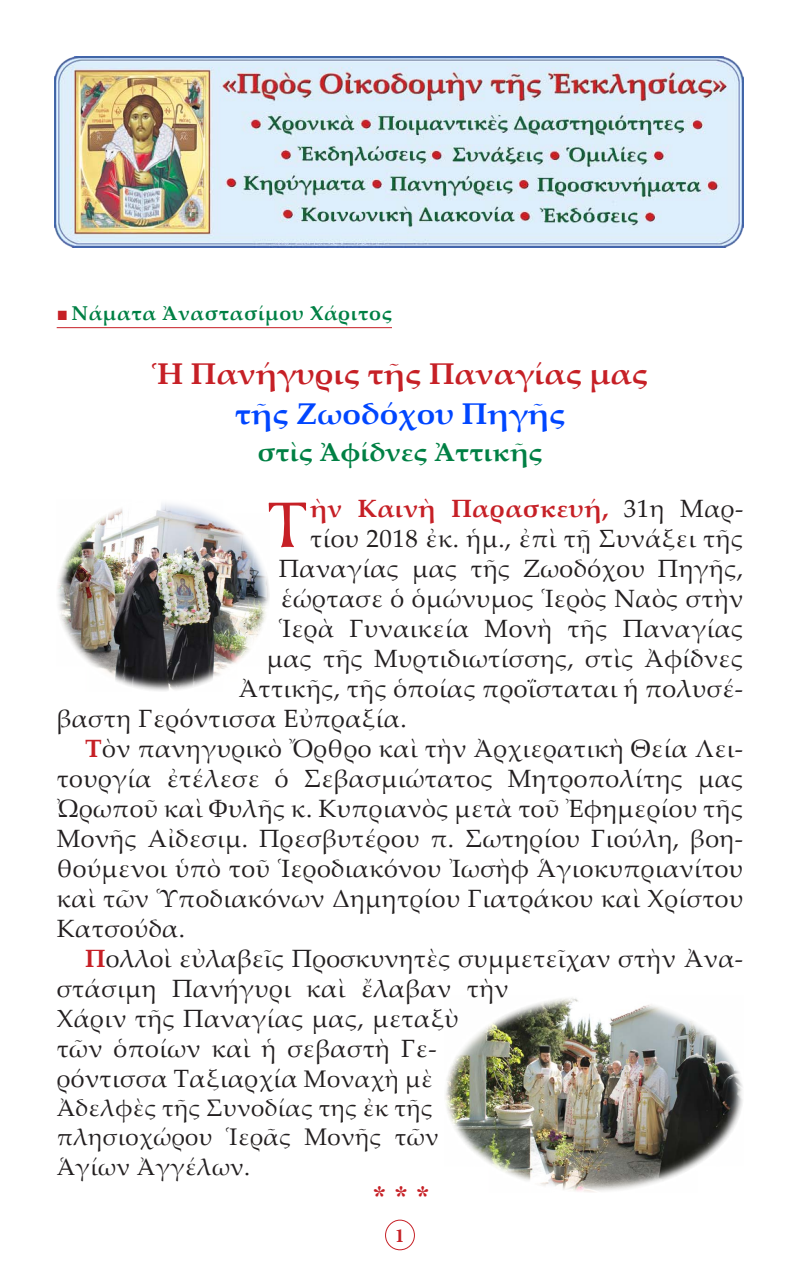
<style>
.page{position:relative;width:800px;height:1270px;background:#fff}
.page>*{position:absolute;margin:0;border:0;box-sizing:border-box;transform-origin:0 0}
.t1{font:67.2px "Icon Script Pro Test 1";color:#c62026}
.t2{font:700 30px "Palatino Linotype";color:#c62026;scale:1.04 1}
.t3{font:700 30px "Palatino Linotype";color:#0046ff;scale:1.04 1}
.t4{font:28px "CTOS New Times Bold Test 1";color:#c62026}
.t5{font:700 26px "Palatino Linotype";color:#008044;scale:1.04 1}
.t6{font:25px/30px "Palatino Linotype";letter-spacing:.02em;color:#231f20;text-align:justify}
.t7{font:700 25px "Palatino Linotype";letter-spacing:.02em;color:#c62026}
.t8{font:24px/29.4px "Palatino Linotype";letter-spacing:.02em;color:#231f20}
.t9{font:700 20px "Palatino Linotype";letter-spacing:.03em;color:#008044}
.t10{font:700 20px "Minion Pro";color:#c62026}
.s1{font-family:"CTOS New Times Roman Test 1";font-weight:400;color:#c62026}
.s2{font-weight:400;color:#231f20}
.s3{font-weight:700;color:#c62026}
.s4{font-size:24px}
</style>
<div class="page">
<hr style="left:57px;top:327px;width:335px;height:1px;background:#c62026">
<img style="left:54px;top:57px;width:689px;height:191px">
<div style="left:385px;top:1220px;width:30px;height:30px;border:1px solid #c62026;border-radius:50%"></div>
<img style="left:57px;top:503px;width:213px;height:188px">
<img style="left:445px;top:998px;width:298px;height:194px">
<p class="t9" style="left:57px;top:299px;width:337px"><span class="s1">■</span> Νάματα Ἀναστασίμου Χάριτος</p>
<p class="t2" style="left:152px;top:353px;width:478px">Ἡ Πανήγυρις τῆς Παναγίας μας</p>
<p class="t3" style="left:235px;top:393px;width:319px">τῆς Ζωοδόχου Πηγῆς</p>
<p class="t5" style="left:258px;top:434px;width:275px">στὶς Ἀφίδνες Ἀττικῆς</p>
<p class="t1" style="left:268px;top:480px;width:45px">T</p>
<p class="t7" style="left:310px;top:491px;width:435px">ὴν Καινὴ Παρασκευή, <span class="s2">31η Μαρ-</span></p>
<p class="t6" style="left:310px;top:523px;width:435px">τίου 2018 ἐκ. ἡμ., ἐπὶ τῇ Συνάξει τῆς</p>
<p class="t6" style="left:279px;top:553px;width:466px">Παναγίας μας τῆς Ζωοδόχου Πηγῆς,</p>
<p class="t6" style="left:281px;top:583px;width:464px">ἑώρτασε ὁ ὁμώνυμος Ἱερὸς Ναὸς στὴν</p>
<p class="t6" style="left:279px;top:613px;width:466px">Ἱερὰ Γυναικεία Μονὴ τῆς Παναγίας</p>
<p class="t6" style="left:267px;top:643px;width:478px">μας τῆς Μυρτιδιωτίσσης, στὶς Ἀφίδνες</p>
<p class="t6" style="left:239px;top:673px;width:506px">Ἀττικῆς, τῆς ὁποίας προΐσταται ἡ πολυσέ-</p>
<p class="t6" style="left:57px;top:703px;width:351px">βαστη Γερόντισσα Εὐπραξία.</p>
<p class="t6" style="left:57px;top:733px;width:688px;text-indent:28px"><span class="s3">Τ</span>ὸν πανηγυρικὸ Ὄρθρο καὶ τὴν Ἀρχιερατικὴ Θεία Λει&shy;τουργία ἐτέλεσε ὁ Σεβασμιώτατος Μητροπολίτης μας Ὠρωποῦ καὶ Φυλῆς κ. Κυπριανὸς μετὰ τοῦ Ἐφημερίου τῆς Μονῆς Αἰδεσιμ. Πρεσβυτέρου π. Σωτηρίου Γιούλη, βοη&shy;θούμενοι ὑπὸ τοῦ Ἱεροδιακόνου Ἰωσὴφ Ἁγιοκυπριανίτου καὶ τῶν Ὑποδιακόνων Δημητρίου Γιατράκου καὶ Χρίστου Κατσούδα.</p>
<p class="t6" style="left:57px;top:943px;width:688px;text-align:left;text-indent:28px"><span class="s3">Π</span>ολλοὶ εὐλαβεῖς Προσκυνητὲς συμμετεῖχαν στὴν Ἀνα&shy;στάσιμη Πανήγυρι καὶ ἔλαβαν τὴν<br>Χάριν τῆς Παναγίας μας, μεταξὺ<br>τῶν ὁποίων καὶ ἡ σεβαστὴ Γε-<br>ρόντισσα Ταξιαρχία <span class="s4">Μοναχὴ μὲ</span></p>
<p class="t8" style="left:57px;top:1092px;width:384px">Ἀδελφὲς τῆς Συνοδίας της ἐκ τῆς πλησιοχώρου Ἱερᾶς Μονῆς τῶν<br>Ἁγίων Ἀγγέλων.</p>
<p class="t4" style="left:373px;top:1180px;width:59px">* * *</p>
<p class="t10" style="left:395px;top:1221px;width:11px">1</p>
</div>
